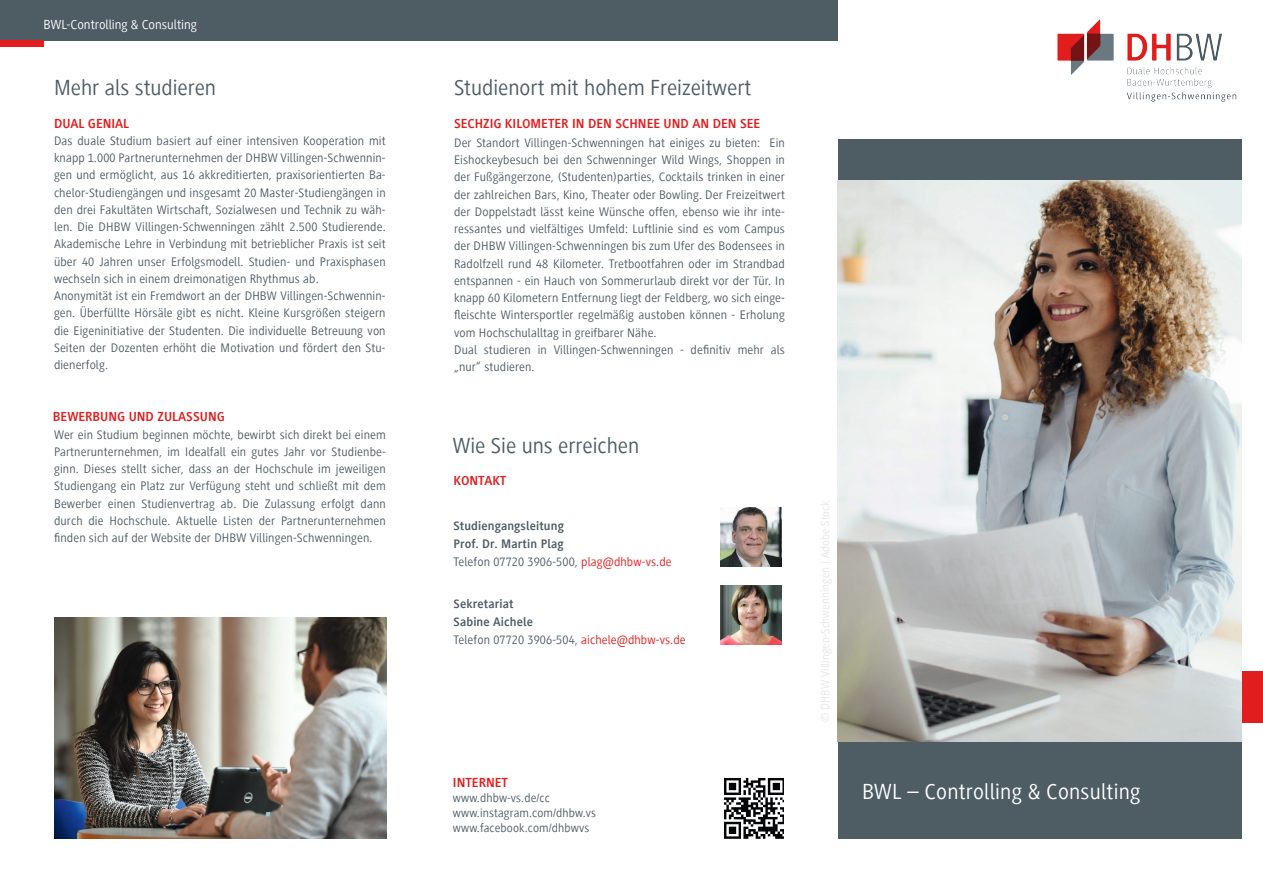
<style>
.page{position:relative;width:1263px;height:893px;background:#fff}
.page>*{position:absolute;margin:0;border:0;box-sizing:border-box;transform-origin:0 0}
.t1{font:22.5px "Generis Sans Com";color:#4e5c64}
.t2{font:22.5px "Generis Sans Com";letter-spacing:.01em;color:#fff}
.t3{font:700 13.5px "Generis Sans Com";color:#e21d1d}
.t4{font:13.5px "Generis Sans Com";color:#fff}
.t5{font:12.75px/17.2px "Generis Sans Com";letter-spacing:.01em;color:#4e5c64;text-align:justify}
.t6{font:700 12.75px/18px "Generis Sans Com";letter-spacing:.01em;color:#4e5c64}
.t7{font:12.45px "Generis Sans Com";letter-spacing:.01em;color:#4e5c64}
.t8{font:12px "Generis Sans Com";color:#e5e6e8}
.s1{color:#e21d1d}
</style>
<div class="page">
<div style="left:0;top:0;width:838px;height:40px;background:#4e5c64"></div>
<div style="left:0;top:40px;width:44px;height:7px;background:#e21d1d"></div>
<div style="left:838px;top:140px;width:404px;height:699px;background:#4e5c64"></div>
<img style="left:1057px;top:19px;width:180px;height:83px">
<div style="left:1242px;top:671px;width:21px;height:51px;background:#e21d1d"></div>
<img style="left:838px;top:181px;width:404px;height:561px">
<img style="left:54px;top:617px;width:333px;height:222px">
<img style="left:724px;top:778px;width:60px;height:61px">
<img style="left:721px;top:507px;width:60px;height:59px">
<img style="left:721px;top:585px;width:60px;height:60px">
<p class="t4" style="left:44px;top:17px;width:155px">BWL-Controlling &amp; Consulting</p>
<p class="t1" style="left:54px;top:75px;width:164px">Mehr als studieren</p>
<p class="t3" style="left:54px;top:116px;width:77px">DUAL GENIAL</p>
<p class="t5" style="left:54px;top:132px;width:333px">Das duale Studium basiert auf einer intensiven Kooperation mit knapp 1.000 Partnerunternehmen der DHBW Villingen-Schwennin&shy;gen und ermöglicht, aus 16 akkreditierten, praxisorientierten Ba&shy;chelor-Studiengängen und insgesamt 20 Master-Studiengängen in den drei Fakultäten Wirtschaft, Sozialwesen und Technik zu wäh&shy;len. Die DHBW Villingen-Schwenningen zählt 2.500 Studierende.<br>Akademische Lehre in Verbindung mit betrieblicher Praxis ist seit über 40 Jahren unser Erfolgsmodell. Studien- und Praxisphasen wechseln sich in einem dreimonatigen Rhythmus ab.</p>
<p class="t5" style="left:54px;top:287px;width:333px">Anonymität ist ein Fremdwort an der DHBW Villingen-Schwennin&shy;gen. Überfüllte Hörsäle gibt es nicht. Kleine Kursgrößen steigern die Eigeninitiative der Studenten. Die individuelle Betreuung von Seiten der Dozenten erhöht die Motivation und fördert den Stu&shy;dienerfolg.</p>
<p class="t3" style="left:53px;top:409px;width:173px">BEWERBUNG UND ZULASSUNG</p>
<p class="t5" style="left:54px;top:426px;width:333px">Wer ein Studium beginnen möchte, bewirbt sich direkt bei einem Partnerunternehmen, im Idealfall ein gutes Jahr vor Studienbe&shy;ginn. Dieses stellt sicher, dass an der Hochschule im jeweiligen Studiengang ein Platz zur Verfügung steht und schließt mit dem Bewerber einen Studienvertrag ab. Die Zulassung erfolgt dann durch die Hochschule. Aktuelle Listen der Partnerunternehmen finden sich auf der Website der DHBW Villingen-Schwenningen.</p>
<p class="t1" style="left:454px;top:75px;width:299px">Studienort mit hohem Freizeitwert</p>
<p class="t3" style="left:454px;top:116px;width:308px">SECHZIG KILOMETER IN DEN SCHNEE UND AN DEN SEE</p>
<p class="t5" style="left:454px;top:134px;width:332px">Der Standort Villingen-Schwenningen hat einiges zu bieten: Ein Eishockeybesuch bei den Schwenninger Wild Wings, Shoppen in der Fußgängerzone, (Studenten)parties, Cocktails trinken in einer der zahlreichen Bars, Kino, Theater oder Bowling. Der Freizeitwert der Doppelstadt lässt keine Wünsche offen, ebenso wie ihr inte&shy;ressantes und vielfältiges Umfeld: Luftlinie sind es vom Campus der DHBW Villingen-Schwenningen bis zum Ufer des Bodensees in Radolfzell rund 48 Kilometer. Tretbootfahren oder im Strandbad entspannen - ein Hauch von Sommerurlaub direkt vor der Tür. In knapp 60 Kilometern Entfernung liegt der Feldberg, wo sich einge&shy;fleischte Wintersportler regelmäßig austoben können - Erholung vom Hochschulalltag in greifbarer Nähe.</p>
<p class="t5" style="left:454px;top:341px;width:332px">Dual studieren in Villingen-Schwenningen - definitiv mehr als „nur“ studieren.</p>
<p class="t1" style="left:453px;top:433px;width:188px">Wie Sie uns erreichen</p>
<p class="t3" style="left:453px;top:473px;width:54px">KONTAKT</p>
<p class="t6" style="left:453px;top:517px;width:112px">Studiengangsleitung<br>Prof. Dr. Martin Plag</p>
<p class="t5" style="left:453px;top:553px;width:220px">Telefon 07720 3906-500, <span class="s1">plag@dhbw-vs.de</span></p>
<p class="t6" style="left:453px;top:595px;width:81px">Sekretariat<br>Sabine Aichele</p>
<p class="t5" style="left:453px;top:631px;width:234px">Telefon 07720 3906-504, <span class="s1">aichele@dhbw-vs.de</span></p>
<p class="t3" style="left:453px;top:775px;width:57px">INTERNET</p>
<p class="t7" style="left:453px;top:791px;width:98px">www.dhbw-vs.de/cc</p>
<p class="t7" style="left:453px;top:806px;width:145px">www.instagram.com/dhbw.vs</p>
<p class="t7" style="left:453px;top:821px;width:138px">www.facebook.com/dhbwvs</p>
<p class="t8" style="left:819px;top:722px;width:222px;rotate:-90deg">© DHBW Villingen-Schwenningen | Adobe Stock</p>
<p class="t2" style="left:862px;top:779px;width:280px">BWL – Controlling &amp; Consulting</p>
</div>
